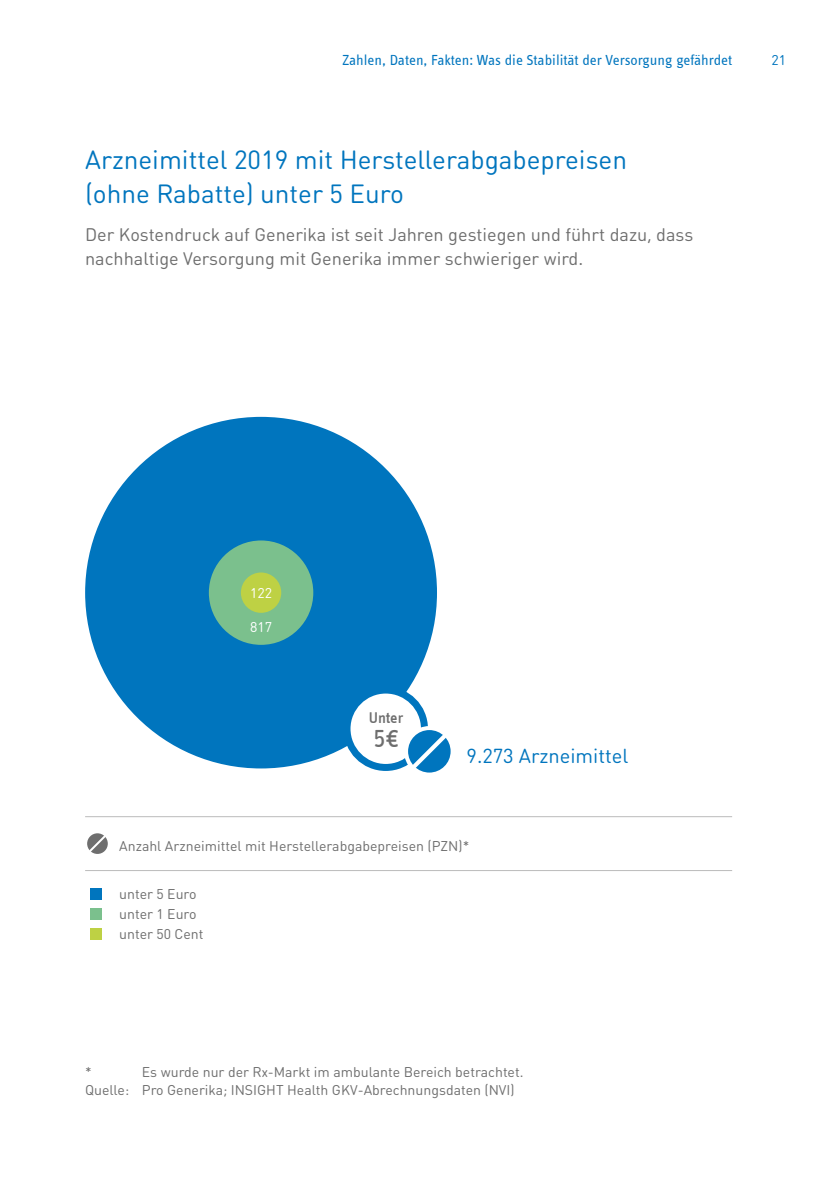
<style>
.page{position:relative;width:840px;height:1191px;background:#fff}
.page>*{position:absolute;margin:0;border:0;box-sizing:border-box;transform-origin:0 0}
.t1{font:28px "Info Text Regular Tf";color:#6e6e6e}
.t2{font:26px/34px "DIN Round OT";color:#0075be}
.t3{font:20px "DIN Round OT";color:#0075be}
.t4{font:18px/24px "DIN Round OT";color:#6e6e6e}
.t5{font:500 16px "Info Text";letter-spacing:-.005em;color:#6e6e6e}
.t6{font:15px "Info Text Regular Tf";color:#0075be}
.t7{font:14px/20px "DIN Round OT";color:#6e6e6e}
.t8{font:14px "DIN Round OT";color:#fff}
.t9{font:14px "DIN Round OT";color:#0075be}
</style>
<div class="page">
<div style="left:85px;top:417px;width:352px;height:351px;background:#0075be;border-radius:176px"></div>
<div style="left:209px;top:540px;width:104px;height:105px;background:#7bc08d;border-radius:52px"></div>
<div style="left:241px;top:572px;width:40px;height:41px;background:#bed144;border-radius:20px"></div>
<div style="left:91px;top:888px;width:11px;height:12px;background:#0075be"></div>
<div style="left:91px;top:908px;width:11px;height:12px;background:#7bc08d"></div>
<div style="left:91px;top:928px;width:11px;height:12px;background:#bed144"></div>
<hr style="left:85px;top:816px;width:646px;height:1px;background:#bbb">
<hr style="left:85px;top:870px;width:646px;height:1px;background:#bbb">
<svg style="left:87px;top:833px;width:21px;height:21px"></svg>
<div style="left:347px;top:690px;width:77px;height:77px;background:#fff;border-radius:50%"></div>
<div style="left:343px;top:686px;width:84px;height:85px;border:7px solid #0075be;border-radius:50%"></div>
<svg style="left:407px;top:731px;width:42px;height:40px"></svg>
<div style="left:404px;top:726px;width:50px;height:50px;border:4px solid #fff;border-radius:50%"></div>
<p class="t6" style="left:342px;top:52px;width:391px">Zahlen, Daten, Fakten: Was die Stabilität der Versorgung gefährdet</p>
<p class="t9" style="left:771px;top:51px;width:16px">21</p>
<h2 class="t2" style="left:85px;top:142px;width:543px">Arzneimittel 2019 mit Herstellerabgabepreisen (ohne Rabatte) unter 5 Euro</h2>
<p class="t4" style="left:85px;top:222px;width:609px">Der Kostendruck auf Generika ist seit Jahren gestiegen und führt dazu, dass nachhaltige Versorgung mit Generika immer schwieriger wird.</p>
<p class="t8" style="left:250px;top:584px;width:23px">122</p>
<p class="t8" style="left:250px;top:618px;width:23px">817</p>
<p class="t5" style="left:368px;top:708px;width:36px">Unter</p>
<h1 class="t1" style="left:373px;top:722px;width:27px">5€</h1>
<h3 class="t3" style="left:466px;top:743px;width:163px">9.273 Arzneimittel</h3>
<p class="t7" style="left:119px;top:835px;width:351px">Anzahl Arzneimittel mit Herstellerabgabepreisen (PZN)*</p>
<p class="t7" style="left:119px;top:883px;width:86px">unter 5 Euro unter 1 Euro unter 50 Cent</p>
<p class="t7" style="left:85px;top:1062px;width:439px;line-height:18px;text-indent:57px">Es wurde nur der Rx-Markt im ambulante Bereich betrachtet.<br>Quelle: Pro Generika; INSIGHT Health GKV-Abrechnungsdaten (NVI)</p>
<p class="t7" style="left:85px;top:1061px;width:8px">*</p>
</div>
